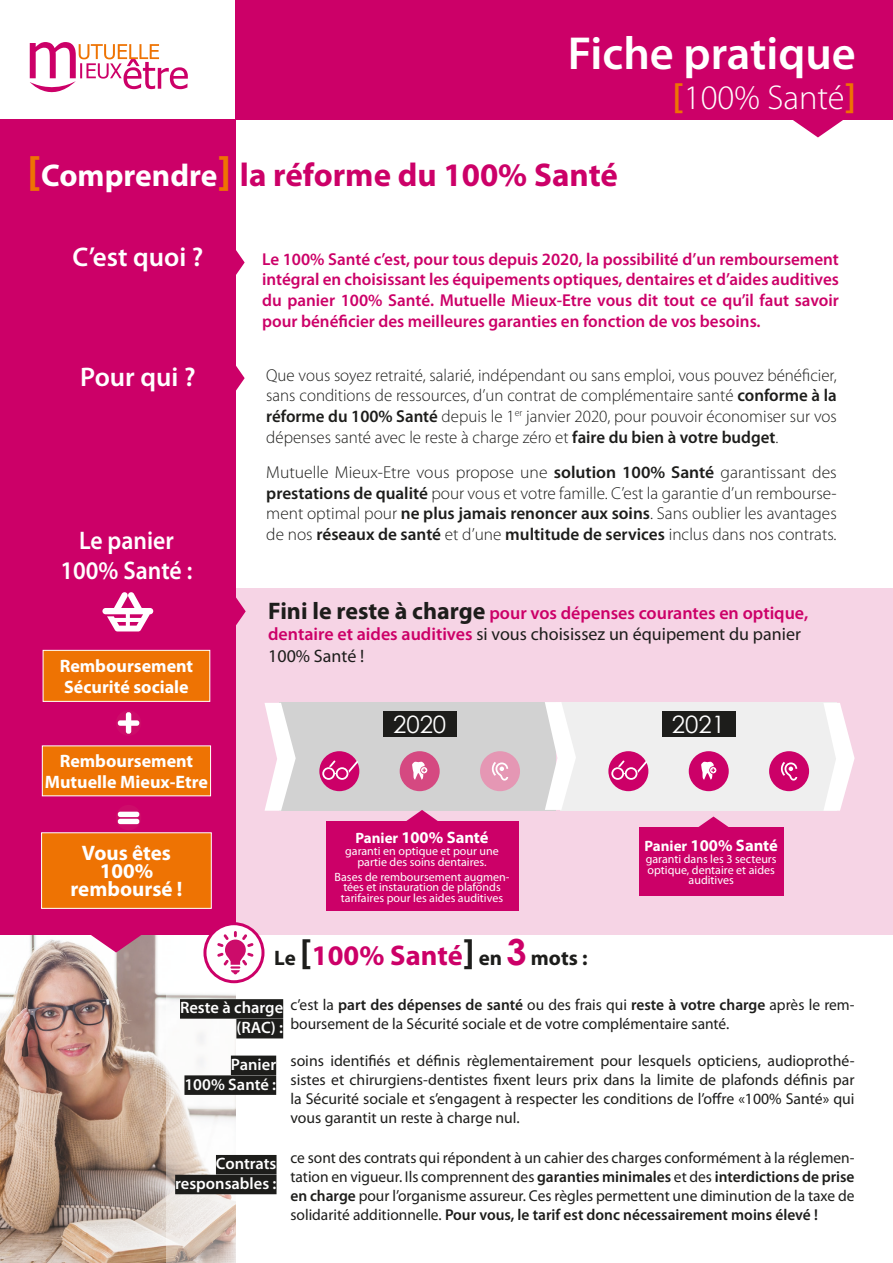
<style>
.page{position:relative;width:893px;height:1263px;background:#fff}
.page>*{position:absolute;margin:0;border:0;box-sizing:border-box;transform-origin:0 0}
.t1{font:600 46.5px "Myriad Pro";color:#fff}
.t2{font:300 34.5px "Myriad Pro";color:#fff}
.t3{font:700 33px "Myriad Pro";color:#cc0068}
.t4{font:600 27px "Myriad Pro";color:#fff}
.t5{font:600 25.5px "Myriad Pro";color:#fff;scale:.93 1}
.t6{font:24px "Century Gothic";color:#fff}
.t7{font:700 21px "Myriad Pro";color:#fff}
.t8{font:700 21px "Myriad Pro";color:#1d1d1b}
.t9{font:600 18px/21.6px "Myriad Pro";color:#cc0068}
.t10{font:700 18px "Myriad Pro";color:#fff}
.t11{font:300 17.25px/20.7px "Myriad Pro";color:#1d1d1b;text-align:justify}
.t12{font:600 17.25px/20.7px "Myriad Pro";color:#cc0068;text-align:justify}
.t13{font:600 16.5px "Myriad Pro";color:#fff}
.t14{font:700 16.5px "Myriad Pro";color:#fff}
.t15{font:15.75px/18.9px "Myriad Pro";color:#1d1d1b;text-align:justify}
.t16{font:12px/10.5px "Myriad Pro";color:#fff;text-align:center}
.s1{font-size:43.5px;color:#ee7303}
.s2{font-size:31.5px;color:#fff}
.s3{font-weight:600;font-size:37.5px;color:#ee7303}
.s4{font-weight:600}
.s5{font-weight:700;font-size:24px;color:#1d1d1b}
.s6{font-weight:400;color:#1d1d1b}
.s7{font-size:15px}
.s8{font-size:37.5px}
.s9{font-size:28.5px;color:#cc0068}
.s10{font-family:"Century Gothic";font-size:36px;color:#cc0068}
</style>
<div class="page">
<img style="left:0;top:935px;width:235px;height:328px">
<svg style="left:167px;top:935px;width:72px;height:327px"></svg>
<div style="left:236px;top:588px;width:657px;height:347px;background:#f6d4e5"></div>
<div style="left:236px;top:0;width:657px;height:120px;background:#cc0068"></div>
<svg style="left:30px;top:42px;width:158px;height:50px"></svg>
<div style="left:279px;top:702px;width:277px;height:109px;background:#d2d2d2"></div>
<div style="left:560px;top:702px;width:277px;height:109px;background:#efefef"></div>
<div style="left:0;top:120px;width:236px;height:815px;background:#cc0068"></div>
<svg style="left:793px;top:120px;width:50px;height:17px"></svg>
<svg style="left:91px;top:935px;width:51px;height:17px"></svg>
<svg style="left:236px;top:250px;width:9px;height:25px"></svg>
<svg style="left:236px;top:366px;width:9px;height:25px"></svg>
<svg style="left:236px;top:597px;width:10px;height:28px"></svg>
<svg style="left:116px;top:805px;width:25px;height:25px"></svg>
<svg style="left:117px;top:812px;width:23px;height:12px"></svg>
<div style="left:116px;top:710px;width:25px;height:26px;background:#cc0c6a;border-radius:50%"></div>
<svg style="left:117px;top:712px;width:23px;height:22px"></svg>
<div style="left:43px;top:650px;width:167px;height:51px;background:#ee7303"></div>
<div style="left:43px;top:650px;width:167px;height:51px;border:1px solid #fff"></div>
<div style="left:42px;top:746px;width:169px;height:50px;background:#ee7303"></div>
<div style="left:42px;top:833px;width:169px;height:75px;background:#ee7303"></div>
<div style="left:400px;top:751px;width:40px;height:40px;background:#d54981;border-radius:50%"></div>
<svg style="left:412px;top:762px;width:15px;height:18px"></svg>
<div style="left:480px;top:751px;width:40px;height:40px;background:#e597b4;border-radius:50%"></div>
<svg style="left:492px;top:762px;width:16px;height:19px"></svg>
<div style="left:319px;top:751px;width:40px;height:40px;background:#cc0068;border-radius:50%"></div>
<svg style="left:322px;top:760px;width:36px;height:20px"></svg>
<div style="left:689px;top:751px;width:40px;height:40px;background:#cc0068;border-radius:50%"></div>
<svg style="left:701px;top:762px;width:15px;height:18px"></svg>
<div style="left:769px;top:751px;width:40px;height:40px;background:#cc0068;border-radius:50%"></div>
<svg style="left:781px;top:762px;width:16px;height:19px"></svg>
<div style="left:608px;top:751px;width:40px;height:40px;background:#cc0068;border-radius:50%"></div>
<svg style="left:611px;top:760px;width:36px;height:20px"></svg>
<svg style="left:264px;top:703px;width:32px;height:108px"></svg>
<svg style="left:545px;top:702px;width:31px;height:108px"></svg>
<svg style="left:824px;top:703px;width:31px;height:108px"></svg>
<div style="left:383px;top:712px;width:74px;height:25px;background:#1d1d1b"></div>
<div style="left:662px;top:712px;width:74px;height:25px;background:#1d1d1b"></div>
<svg style="left:395px;top:810px;width:54px;height:12px"></svg>
<div style="left:326px;top:822px;width:192px;height:89px;background:#cc0068"></div>
<svg style="left:698px;top:816px;width:31px;height:11px"></svg>
<div style="left:639px;top:827px;width:144px;height:69px;background:#cc0068"></div>
<svg style="left:205px;top:924px;width:58px;height:58px"></svg>
<div style="left:203px;top:922px;width:61px;height:61px;border:3px solid #cc0068;border-radius:50%"></div>
<svg style="left:217px;top:931px;width:37px;height:43px"></svg>
<div style="left:180px;top:999px;width:103px;height:20px;background:#1d1d1b"></div>
<div style="left:236px;top:1019px;width:47px;height:19px;background:#1d1d1b"></div>
<div style="left:231px;top:1055px;width:45px;height:20px;background:#1d1d1b"></div>
<div style="left:184px;top:1075px;width:92px;height:20px;background:#1d1d1b"></div>
<div style="left:216px;top:1155px;width:61px;height:19px;background:#1d1d1b"></div>
<div style="left:175px;top:1175px;width:102px;height:19px;background:#1d1d1b"></div>
<svg style="left:102px;top:592px;width:51px;height:39px"></svg>
<p class="t1" style="left:568px;top:23px;width:290px">Fiche pratique</p>
<p class="t3" style="left:28px;top:153px;width:592px"><span class="s1">[</span><span class="s2">Comprendre</span><span class="s1">]</span> la réforme du 100% Santé</p>
<p class="t2" style="left:672px;top:77px;width:185px"><span class="s3">[</span>100% Santé<span class="s3">]</span></p>
<p class="t4" style="left:73px;top:239px;width:132px">C’est quoi ?</p>
<p class="t4" style="left:80px;top:359px;width:117px">Pour qui ?</p>
<p class="t5" style="left:79px;top:524px;width:103px">Le panier</p>
<p class="t5" style="left:61px;top:554px;width:143px">100% Santé :</p>
<p class="t10" style="left:60px;top:654px;width:135px">Remboursement</p>
<p class="t10" style="left:64px;top:676px;width:126px">Sécurité sociale</p>
<p class="t10" style="left:60px;top:749px;width:135px">Remboursement</p>
<p class="t10" style="left:45px;top:771px;width:165px">Mutuelle Mieux-Etre</p>
<p class="t7" style="left:82px;top:840px;width:91px">Vous êtes</p>
<p class="t7" style="left:100px;top:858px;width:55px">100%</p>
<p class="t7" style="left:70px;top:876px;width:113px">remboursé !</p>
<p class="t12" style="left:262px;top:248px;width:578px">Le 100% Santé c’est, pour tous depuis 2020, la possibilité d’un remboursement intégral en choisissant les équipements optiques, dentaires et d’aides auditives du panier 100% Santé. Mutuelle Mieux-Etre vous dit tout ce qu’il faut savoir pour bénéficier des meilleures garanties en fonction de vos besoins.</p>
<p class="t11" style="left:266px;top:364px;width:572px">Que vous soyez retraité, salarié, indépendant ou sans emploi, vous pouvez bénéficier, sans conditions de ressources, d’un contrat de complémentaire santé <span class="s4">conforme à la réforme du 100% Santé</span> depuis le 1<sup>er</sup> janvier 2020, pour pouvoir économiser sur vos dépenses santé avec le reste à charge zéro et <span class="s4">faire du bien à votre budget</span>.</p>
<p class="t11" style="left:266px;top:462px;width:572px">Mutuelle Mieux-Etre vous propose une <span class="s4">solution 100% Santé</span> garantissant des <span class="s4">prestations de qualité</span> pour vous et votre famille. C’est la garantie d’un rembourse&shy;ment optimal pour <span class="s4">ne plus jamais renoncer aux soins</span>. Sans oublier les avantages de nos <span class="s4">réseaux de santé</span> et d’une <span class="s4">multitude de services</span> inclus dans nos contrats.</p>
<p class="t9" style="left:268px;top:601px;width:542px"><span class="s5">Fini le reste à charge</span> pour vos dépenses courantes en optique, dentaire et aides auditives <span class="s6">si vous choisissez un équipement du panier<br>100% Santé !</span></p>
<p class="t6" style="left:393px;top:708px;width:55px">2020</p>
<p class="t6" style="left:672px;top:708px;width:55px">2021</p>
<p class="t14" style="left:355px;top:827px;width:135px"><span class="s7">Panier</span> 100% Santé</p>
<p class="t16" style="left:345px;top:846px;width:155px">garanti en optique et pour une partie des soins dentaires.</p>
<p class="t16" style="left:335px;top:871px;width:176px">Bases de remboursement augmen&shy;tées et instauration de plafonds tarifaires pour les aides auditives</p>
<p class="t8" style="left:274px;top:944px;width:315px">Le <span class="s8">[</span><span class="s9">100% Santé</span><span class="s8">]</span> en <span class="s10">3</span> mots :</p>
<p class="t14" style="left:644px;top:835px;width:135px"><span class="s7">Panier</span> 100% Santé</p>
<p class="t16" style="left:646px;top:854px;width:132px">garanti dans les 3 secteurs optique, dentaire et aides auditives</p>
<p class="t15" style="left:290px;top:995px;width:566px">c’est la <span class="s4">part des dépenses de santé</span> ou des frais qui <span class="s4">reste à votre charge</span> après le rem&shy;boursement de la Sécurité sociale et de votre complémentaire santé.</p>
<p class="t15" style="left:290px;top:1051px;width:566px">soins identifiés et définis règlementairement pour lesquels opticiens, audioprothé&shy;sistes et chirurgiens-dentistes fixent leurs prix dans la limite de plafonds définis par la Sécurité sociale et s’engagent à respecter les conditions de l’offre «100% Santé» qui vous garantit un reste à charge nul.</p>
<p class="t15" style="left:290px;top:1148px;width:566px">ce sont des contrats qui répondent à un cahier des charges conformément à la réglemen&shy;tation en vigueur. Ils comprennent des <span class="s4">garanties minimales</span> et des <span class="s4">interdictions de prise en charge</span> pour l’organisme assureur. Ces règles permettent une diminution de la taxe de solidarité additionnelle. <span class="s4">Pour vous, le tarif est donc nécessairement moins élevé !</span></p>
<p class="t13" style="left:180px;top:997px;width:105px">Reste à charge</p>
<p class="t13" style="left:236px;top:1017px;width:48px">(RAC) :</p>
<p class="t13" style="left:231px;top:1054px;width:47px">Panier</p>
<p class="t13" style="left:184px;top:1073px;width:93px">100% Santé :</p>
<p class="t13" style="left:216px;top:1153px;width:62px">Contrats</p>
<p class="t13" style="left:175px;top:1173px;width:103px">responsables :</p>
</div>
